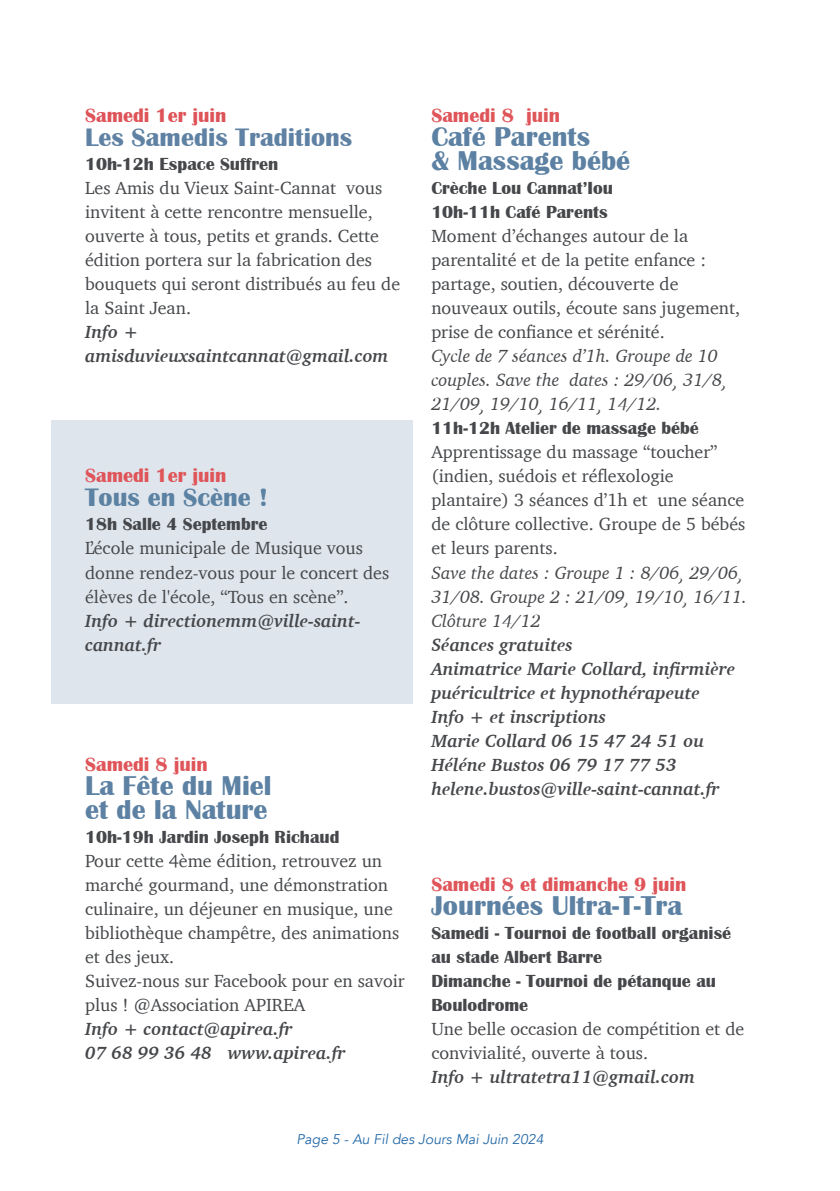
<style>
.page{position:relative;width:840px;height:1191px;background:#fff}
.page>*{position:absolute;margin:0;border:0;box-sizing:border-box;transform-origin:0 0}
.t1{font:700 28px/24px "Britannic";color:#5c81a3}
.t2{font:700 26px "Britannic";color:#5f81a3}
.t3{font:700 26px "Britannic";color:#5b81a3}
.t4{font:700 20px "Britannic";color:#df5559}
.t5{font:700 20px "Britannic";color:#de5358}
.t6{font:18px/24px "Charter";color:#45474a}
.t7{font:italic 700 18px/24px "Charter";color:#45474a}
.t8{font:700 18px/24px "Britannic";color:#45474a}
.t9{font:italic 18px/24px "Charter";color:#45474a}
.t10{font:italic 14px "Avenir";color:#266aa8}
</style>
<div class="page">
<div style="left:52px;top:420px;width:360px;height:283px;background:#dee5ec"></div>
<p class="t5" style="left:85px;top:109px;width:143px">Samedi 1er juin</p>
<h2 class="t2" style="left:85px;top:129px;width:268px">Les Samedis Traditions</h2>
<p class="t8" style="left:85px;top:154px;width:195px">10h-12h Espace Suffren</p>
<p class="t6" style="left:85px;top:176px;width:316px">Les Amis du Vieux Saint-Cannat vous invitent à cette rencontre mensuelle, ouverte à tous, petits et grands. Cette édition portera sur la fabrication des bouquets qui seront distribués au feu de la Saint Jean.</p>
<p class="t7" style="left:85px;top:320px;width:305px">Info + amisduvieuxsaintcannat@gmail.com</p>
<p class="t4" style="left:85px;top:469px;width:143px">Samedi 1er juin</p>
<h2 class="t3" style="left:85px;top:489px;width:184px">Tous en Scène !</h2>
<p class="t8" style="left:85px;top:514px;width:184px">18h Salle 4 Septembre</p>
<p class="t6" style="left:85px;top:536px;width:305px">L’école municipale de Musique vous donne rendez-vous pour le concert des élèves de l'école, “Tous en scène”.</p>
<p class="t7" style="left:85px;top:608px;width:277px">Info + directionemm@ville-saint&shy;cannat.fr</p>
<p class="t4" style="left:85px;top:757px;width:124px">Samedi 8 juin</p>
<h1 class="t1" style="left:85px;top:775px;width:188px">La Fête du Miel et de la Nature</h1>
<p class="t8" style="left:85px;top:826px;width:256px">10h-19h Jardin Joseph Richaud</p>
<p class="t6" style="left:85px;top:848px;width:321px">Pour cette 4ème édition, retrouvez un marché gourmand, une démonstration culinaire, un déjeuner en musique, une bibliothèque champêtre, des animations et des jeux.<br>Suivez-nous sur Facebook pour en savoir plus ! @Association APIREA</p>
<p class="t7" style="left:85px;top:1016px;width:262px">Info + contact@apirea.fr<br>07 68 99 36 48 www.apirea.fr</p>
<p class="t4" style="left:431px;top:109px;width:130px">Samedi 8 juin</p>
<h1 class="t1" style="left:431px;top:127px;width:200px">Café Parents<br>&amp; Massage bébé</h1>
<p class="t8" style="left:431px;top:178px;width:183px">Crèche Lou Cannat’Iou<br>10h-11h Café Parents</p>
<p class="t6" style="left:431px;top:224px;width:310px">Moment d’échanges autour de la parentalité et de la petite enfance : partage, soutien, découverte de nouveaux outils, écoute sans jugement, prise de confiance et sérénité.</p>
<p class="t9" style="left:431px;top:344px;width:297px">Cycle de 7 séances d’1h. Groupe de 10 couples. Save the dates : 29/06, 31/8,<br>21/09, 19/10, 16/11, 14/12.</p>
<p class="t8" style="left:431px;top:418px;width:269px">11h-12h Atelier de massage bébé</p>
<p class="t6" style="left:431px;top:440px;width:315px">Apprentissage du massage “toucher” (indien, suédois et réflexologie plantaire) 3 séances d’1h et une séance de clôture collective. Groupe de 5 bébés et leurs parents.</p>
<p class="t9" style="left:431px;top:560px;width:317px">Save the dates : Groupe 1 : 8/06, 29/06,<br>31/08. Groupe 2 : 21/09, 19/10, 16/11.<br>Clôture 14/12</p>
<p class="t7" style="left:431px;top:632px;width:305px">Séances gratuites<br>Animatrice Marie Collard, infirmière puéricultrice et hypnothérapeute<br>Info + et inscriptions<br>Marie Collard 06 15 47 24 51 ou<br>Héléne Bustos 06 79 17 77 53 helene.bustos@ville-saint-cannat.fr</p>
<p class="t4" style="left:431px;top:877px;width:256px">Samedi 8 et dimanche 9 juin</p>
<h1 class="t1" style="left:431px;top:895px;width:252px">Journées Ultra-T-Tra</h1>
<p class="t8" style="left:431px;top:922px;width:301px">Samedi - Tournoi de football organisé au stade Albert Barre<br>Dimanche - Tournoi de pétanque au<br>Boulodrome</p>
<p class="t6" style="left:431px;top:1016px;width:314px">Une belle occasion de compétition et de convivialité, ouverte à tous.</p>
<p class="t7" style="left:431px;top:1064px;width:265px">Info + ultratetra11@gmail.com</p>
<p class="t10" style="left:296px;top:1129px;width:248px">Page 5 - Au Fil des Jours Mai Juin 2024</p>
</div>
